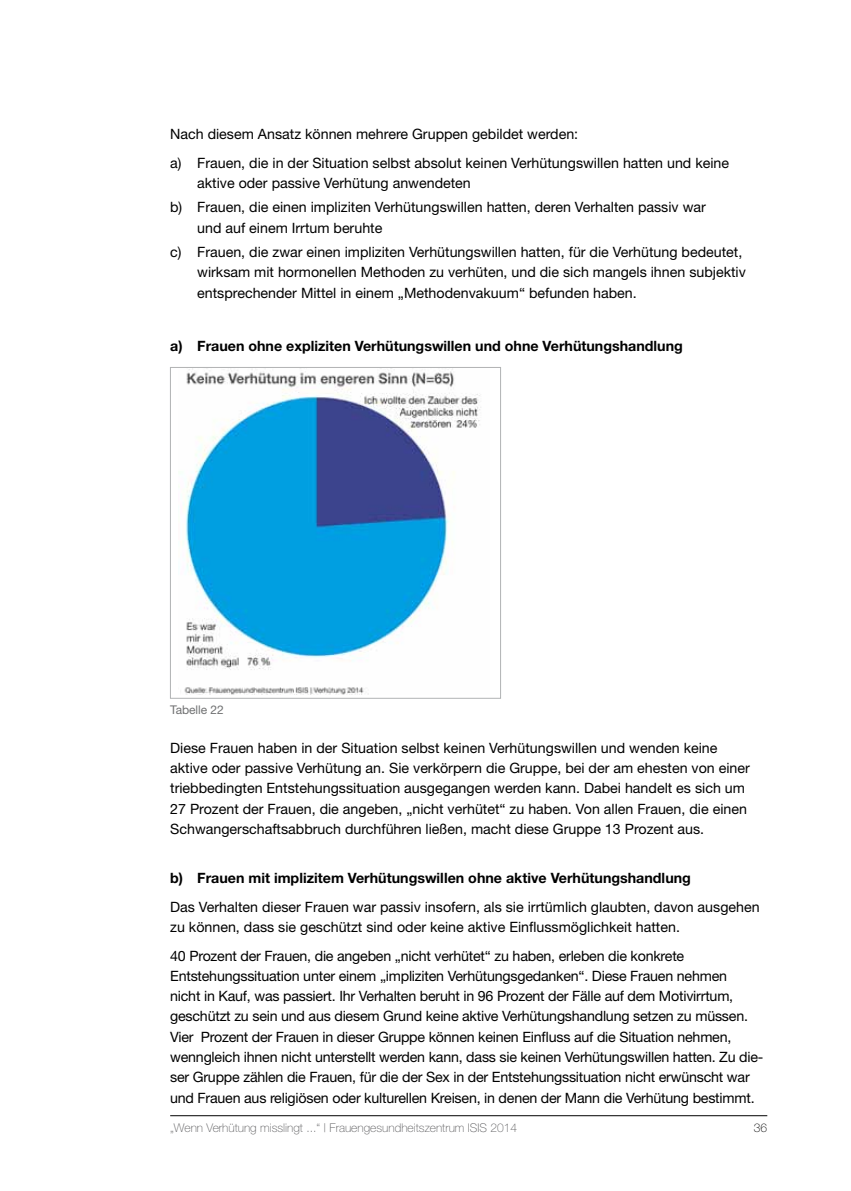
<style>
.page{position:relative;width:851px;height:1191px;background:#fff}
.page>*{position:absolute;margin:0;border:0;box-sizing:border-box;transform-origin:0 0}
.t1{font:14.25px/20.2px "Helvetica Neue";color:#000}
.t2{font:700 14.25px "Helvetica Neue";color:#000}
.t3{font:100 12px "Helvetica Neue";color:#58585a}
.t4{font:12px "Helvetica Neue";letter-spacing:-.005em;color:#707172}
.t5{font:100 12px "Helvetica Neue";color:#000}
</style>
<div class="page">
<hr style="left:170px;top:1115px;width:597px;height:1px;background:#000">
<img style="left:183px;top:369px;width:298px;height:325px">
<div style="left:170px;top:367px;width:330px;height:331px;border:1px solid #b1b3b4"></div>
<p class="t1" style="left:170px;top:119px;width:560px;line-height:28.8px">Nach diesem Ansatz können mehrere Gruppen gebildet werden:<br>a) Frauen, die in der Situation selbst absolut keinen Verhütungswillen hatten und keine</p>
<p class="t1" style="left:170px;top:170px;width:537px;line-height:24.5px;text-indent:27px">aktive oder passive Verhütung anwendeten<br>b) Frauen, die einen impliziten Verhütungswillen hatten, deren Verhalten passiv war</p>
<p class="t1" style="left:170px;top:215px;width:573px;line-height:24.5px;text-indent:27px">und auf einem Irrtum beruhte<br>c) Frauen, die zwar einen impliziten Verhütungswillen hatten, für die Verhütung bedeutet,</p>
<p class="t1" style="left:197px;top:262px;width:550px">wirksam mit hormonellen Methoden zu verhüten, und die sich mangels ihnen subjektiv entsprechender Mittel in einem „Methodenvakuum“ befunden haben.</p>
<p class="t2" style="left:170px;top:337px;width:514px">a) Frauen ohne expliziten Verhütungswillen und ohne Verhütungshandlung</p>
<p class="t4" style="left:170px;top:703px;width:55px">Tabelle 22</p>
<p class="t1" style="left:170px;top:737px;width:581px">Diese Frauen haben in der Situation selbst keinen Verhütungswillen und wenden keine aktive oder passive Verhütung an. Sie verkörpern die Gruppe, bei der am ehesten von einer triebbedingten Entstehungssituation ausgegangen werden kann. Dabei handelt es sich um 27 Prozent der Frauen, die angeben, „nicht verhütet“ zu haben. Von allen Frauen, die einen Schwangerschaftsabbruch durchführen ließen, macht diese Gruppe 13 Prozent aus.</p>
<p class="t2" style="left:170px;top:869px;width:522px">b) Frauen mit implizitem Verhütungswillen ohne aktive Verhütungshandlung</p>
<p class="t1" style="left:170px;top:896px;width:591px">Das Verhalten dieser Frauen war passiv insofern, als sie irrtümlich glaubten, davon ausgehen zu können, dass sie geschützt sind oder keine aktive Einflussmöglichkeit hatten.</p>
<p class="t1" style="left:170px;top:945px;width:594px">40 Prozent der Frauen, die angeben „nicht verhütet“ zu haben, erleben die konkrete Entstehungssituation unter einem „impliziten Verhütungsgedanken“. Diese Frauen nehmen<br>nicht in Kauf, was passiert. Ihr Verhalten beruht in 96 Prozent der Fälle auf dem Motivirrtum, geschützt zu sein und aus diesem Grund keine aktive Verhütungshandlung setzen zu müssen.<br>Vier Prozent der Frauen in dieser Gruppe können keinen Einfluss auf die Situation nehmen, wenngleich ihnen nicht unterstellt werden kann, dass sie keinen Verhütungswillen hatten. Zu die&shy;ser Gruppe zählen die Frauen, für die der Sex in der Entstehungssituation nicht erwünscht war und Frauen aus religiösen oder kulturellen Kreisen, in denen der Mann die Verhütung bestimmt.</p>
<p class="t3" style="left:170px;top:1121px;width:348px">„Wenn Verhütung misslingt ...“ | Frauengesundheitszentrum ISIS 2014</p>
<p class="t5" style="left:753px;top:1121px;width:15px">36</p>
</div>
